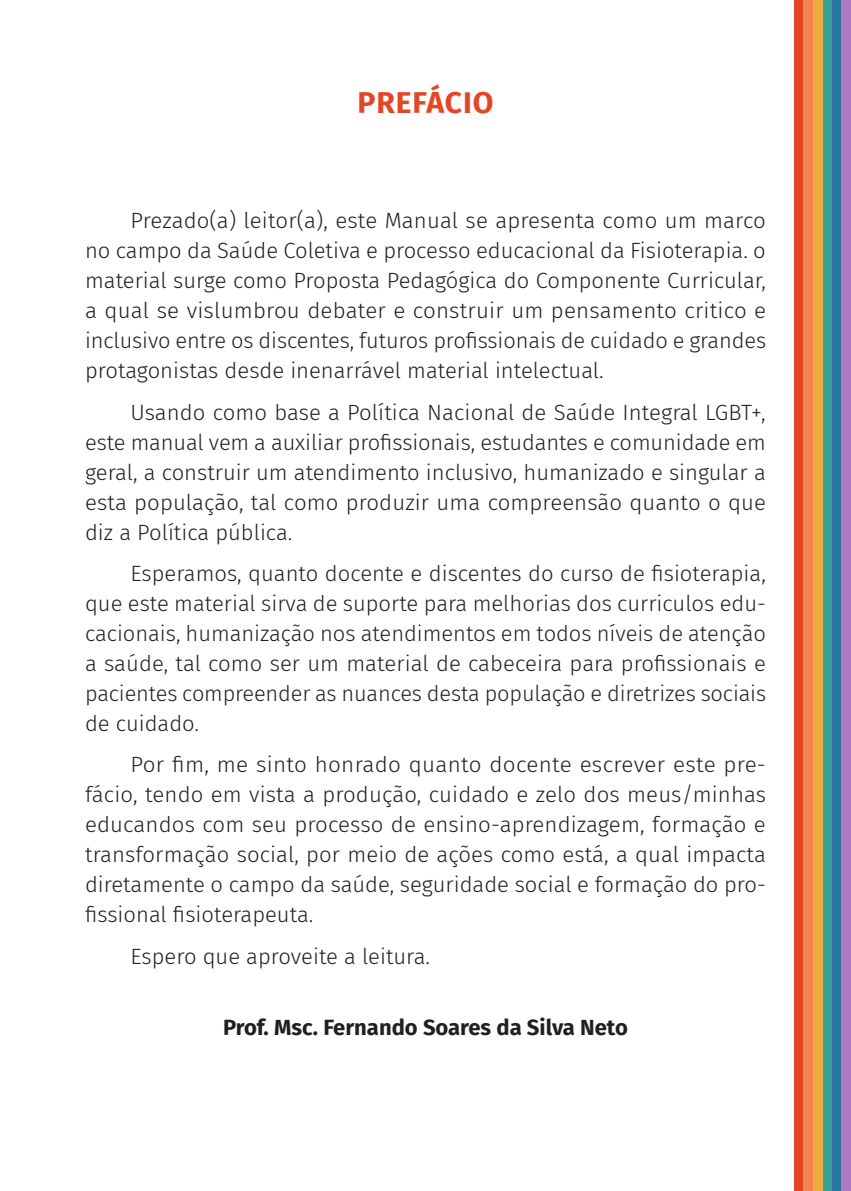
<style>
.page{position:relative;width:851px;height:1191px;background:#fff}
.page>*{position:absolute;margin:0;border:0;box-sizing:border-box;transform-origin:0 0}
.prefacio{font:700 30px "Fira Sans";letter-spacing:.03em;color:#e34625}
.corpo{font:300 22px/30px "Fira Sans";color:#231f20;text-align:justify}
.corpo-2{font:700 22px "Fira Sans";color:#231f20}
</style>
<div class="page">
<div style="left:822px;top:0;width:9px;height:1191px;background:#38a294"></div>
<div style="left:813px;top:0;width:9px;height:1191px;background:#eeac3c"></div>
<div style="left:794px;top:0;width:9px;height:1191px;background:#e34625"></div>
<div style="left:803px;top:0;width:10px;height:1191px;background:#f1844b"></div>
<div style="left:831px;top:0;width:10px;height:1191px;background:#2c75a0"></div>
<div style="left:841px;top:0;width:9px;height:1191px;background:#ae78c3"></div>
<p class="prefacio" style="left:357px;top:77px;width:137px">PREFÁCIO</p>
<p class="corpo" style="left:85px;top:205px;width:682px;text-indent:45px">Prezado(a) leitor(a), este Manual se apresenta como um marco no campo da Saúde Coletiva e processo educacional da Fisioterapia. o material surge como Proposta Pedagógica do Componente Curricular, a qual se vislumbrou debater e construir um pensamento critico e inclusivo entre os discentes, futuros profissionais de cuidado e grandes protagonistas desde inenarrável material intelectual.</p>
<p class="corpo" style="left:85px;top:397px;width:682px;text-indent:45px">Usando como base a Política Nacional de Saúde Integral LGBT+, este manual vem a auxiliar profissionais, estudantes e comunidade em geral, a construir um atendimento inclusivo, humanizado e singular a esta população, tal como produzir uma compreensão quanto o que diz a Política pública.</p>
<p class="corpo" style="left:85px;top:558px;width:682px;text-indent:45px">Esperamos, quanto docente e discentes do curso de fisioterapia, que este material sirva de suporte para melhorias dos curriculos edu&shy;cacionais, humanização nos atendimentos em todos níveis de atenção a saúde, tal como ser um material de cabeceira para profissionais e pacientes compreender as nuances desta população e diretrizes sociais de cuidado.</p>
<p class="corpo" style="left:85px;top:749px;width:682px;text-indent:45px">Por fim, me sinto honrado quanto docente escrever este pre&shy;fácio, tendo em vista a produção, cuidado e zelo dos meus/minhas educandos com seu processo de ensino-aprendizagem, formação e transformação social, por meio de ações como está, a qual impacta diretamente o campo da saúde, seguridade social e formação do pro&shy;fissional fisioterapeuta.</p>
<p class="corpo" style="left:130px;top:941px;width:301px">Espero que aproveite a leitura.</p>
<p class="corpo-2" style="left:223px;top:1009px;width:406px">Prof. Msc. Fernando Soares da Silva Neto</p>
</div>
